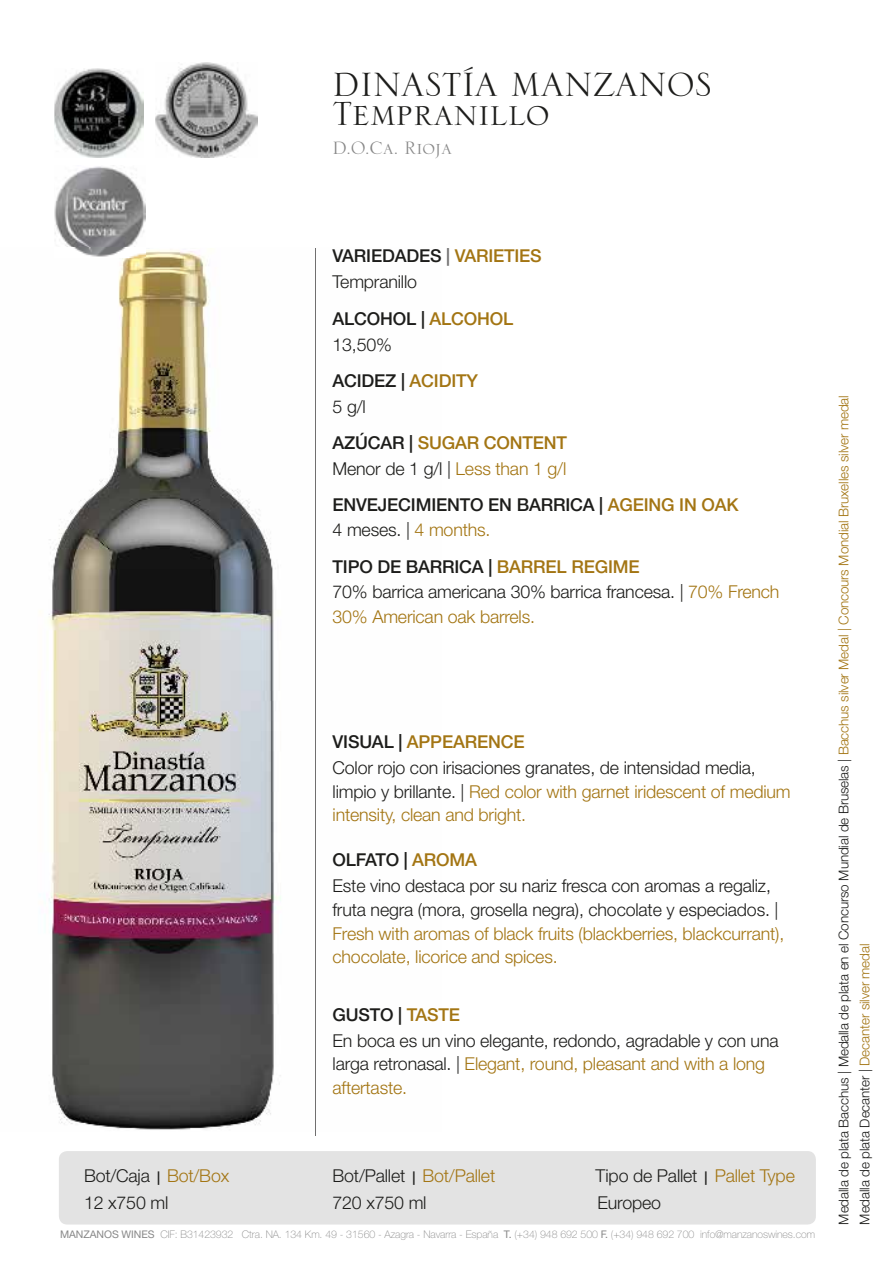
<style>
.page{position:relative;width:893px;height:1263px;background:#fff}
.page>*{position:absolute;margin:0;border:0;box-sizing:border-box;transform-origin:0 0}
.t1{font:44.4px "Serlio LT Std";color:#1d1d1b}
.t2{font:23.7px "Serlio LT Std";color:#878787}
.t3{font:300 17.7px/23.7px "Helvetica Neue LT Std";letter-spacing:-.01em;color:#1d1d1b}
.t4{font:500 17.7px/36.2px "Helvetica Neue LT Std";letter-spacing:-.01em;color:#1d1d1b}
.t5{font:300 17.7px/23.7px "Helvetica Neue LT Std";letter-spacing:-.01em;color:#a37513}
.t6{font:500 17.7px "Helvetica Neue LT Std";letter-spacing:-.01em;color:#a37513}
.t7{font:300 13.5px/20.9px "Helvetica Neue LT Std";letter-spacing:-.01em;color:#1d1d1b}
.t8{font:100 10.5px "Helvetica Neue LT Std";letter-spacing:-.005em;color:#878787}
.s1{color:#706f6f}
.s2{color:#a37513}
.s3{color:#1d1d1b}
.s4{font-weight:300}
.s5{font-weight:300;color:#a37513}
.s6{font-weight:500;font-size:13.5px}
.s7{font-weight:400}
</style>
<div class="page">
<img style="left:48px;top:249px;width:233px;height:881px">
<div style="left:59px;top:1151px;width:757px;height:73px;background:#e3e3e3;border-radius:8px"></div>
<hr style="left:315px;top:248px;width:1px;height:887px;background:#706f6f">
<img style="left:54px;top:68px;width:89px;height:90px">
<img style="left:155px;top:62px;width:102px;height:96px">
<img style="left:54px;top:166px;width:92px;height:91px">
<h1 class="t1" style="left:333px;top:63px;width:381px">DINASTÍA MANZANOS</h1>
<h1 class="t1" style="left:333px;top:92px;width:219px">Tempranillo</h1>
<h2 class="t2" style="left:333px;top:136px;width:121px">D.O.Ca. Rioja</h2>
<p class="t4" style="left:333px;top:238px;width:211px">VARIEDADES <span class="s1">|</span> <span class="s2">VARIETIES</span></p>
<p class="t3" style="left:333px;top:270px;width:86px">Tempranillo</p>
<p class="t4" style="left:333px;top:300px;width:182px">ALCOHOL | <span class="s2">ALCOHOL</span></p>
<p class="t3" style="left:333px;top:332px;width:61px">13,50%</p>
<p class="t4" style="left:333px;top:362px;width:147px">ACIDEZ | <span class="s2">ACIDITY</span></p>
<p class="t3" style="left:333px;top:394px;width:35px">5 g/l</p>
<p class="t6" style="left:333px;top:432px;width:236px"><span class="s3">AZÚCAR |</span> SUGAR CONTENT</p>
<p class="t4" style="left:333px;top:450px;width:407px"><span class="s4">Menor de 1 g/l |</span> <span class="s5">Less than 1 g/l<br></span>ENVEJECIMIENTO EN BARRICA | <span class="s2">AGEING IN OAK</span></p>
<p class="t4" style="left:333px;top:510px;width:309px;line-height:37.3px"><span class="s4">4 meses. |</span> <span class="s5">4 months.<br></span>TIPO DE BARRICA | <span class="s2">BARREL REGIME</span></p>
<p class="t3" style="left:333px;top:579px;width:448px;line-height:24.8px">70% barrica americana 30% barrica francesa. | <span class="s2">70% French<br>30% American oak barrels.</span></p>
<p class="t6" style="left:333px;top:731px;width:193px"><span class="s3">VISUAL |</span> APPEARENCE</p>
<p class="t3" style="left:333px;top:755px;width:460px">Color rojo con irisaciones granates, de intensidad media, limpio y brillante. | <span class="s2">Red color with garnet iridescent of medium intensity, clean and bright.</span></p>
<p class="t4" style="left:333px;top:842px;width:146px">OLFATO | <span class="s2">AROMA</span></p>
<p class="t3" style="left:333px;top:874px;width:447px">Este vino destaca por su nariz fresca con aromas a regaliz, fruta negra (mora, grosella negra), chocolate y especiados. |</p>
<p class="t5" style="left:333px;top:921px;width:453px">Fresh with aromas of black fruits (blackberries, blackcurrant), chocolate, licorice and spices.</p>
<p class="t4" style="left:333px;top:996px;width:129px">GUSTO | <span class="s2">TASTE</span></p>
<p class="t3" style="left:333px;top:1028px;width:447px">En boca es un vino elegante, redondo, agradable y con una larga retronasal. | <span class="s2">Elegant, round, pleasant and with a long aftertaste.</span></p>
<p class="t3" style="left:84px;top:1163px;width:147px">Bot/Caja <span class="s6">|</span> <span class="s2">Bot/Box</span></p>
<p class="t3" style="left:333px;top:1163px;width:164px">Bot/Pallet <span class="s6">|</span> <span class="s2">Bot/Pallet</span></p>
<p class="t3" style="left:595px;top:1163px;width:201px">Tipo de Pallet <span class="s6">|</span> <span class="s2">Pallet Type</span></p>
<p class="t3" style="left:84px;top:1190px;width:86px">12 x750 ml</p>
<p class="t3" style="left:333px;top:1190px;width:96px">720 x750 ml</p>
<p class="t3" style="left:597px;top:1190px;width:65px">Europeo</p>
<p class="t8" style="left:60px;top:1228px;width:757px"><span class="s7">MANZANOS WINES</span> CIF: B31423932 Ctra. NA. 134 Km. 49 - 31560 - Azagra - Navarra - España <span class="s7">T.</span> (+34) 948 692 500 <span class="s7">F.</span> (+34) 948 692 700 info@manzanoswines.com</p>
<p class="t7" style="left:833px;top:1224px;width:831px;rotate:-90deg">Medalla de plata Bacchus | Medalla de plata en el Concurso Mundial de Bruselas | <span class="s2">Bacchus silver Medal | Concours Mondial Bruxelles silver medal<br></span>Medalla de plata Decanter | <span class="s2">Decanter silver medal</span></p>
</div>
